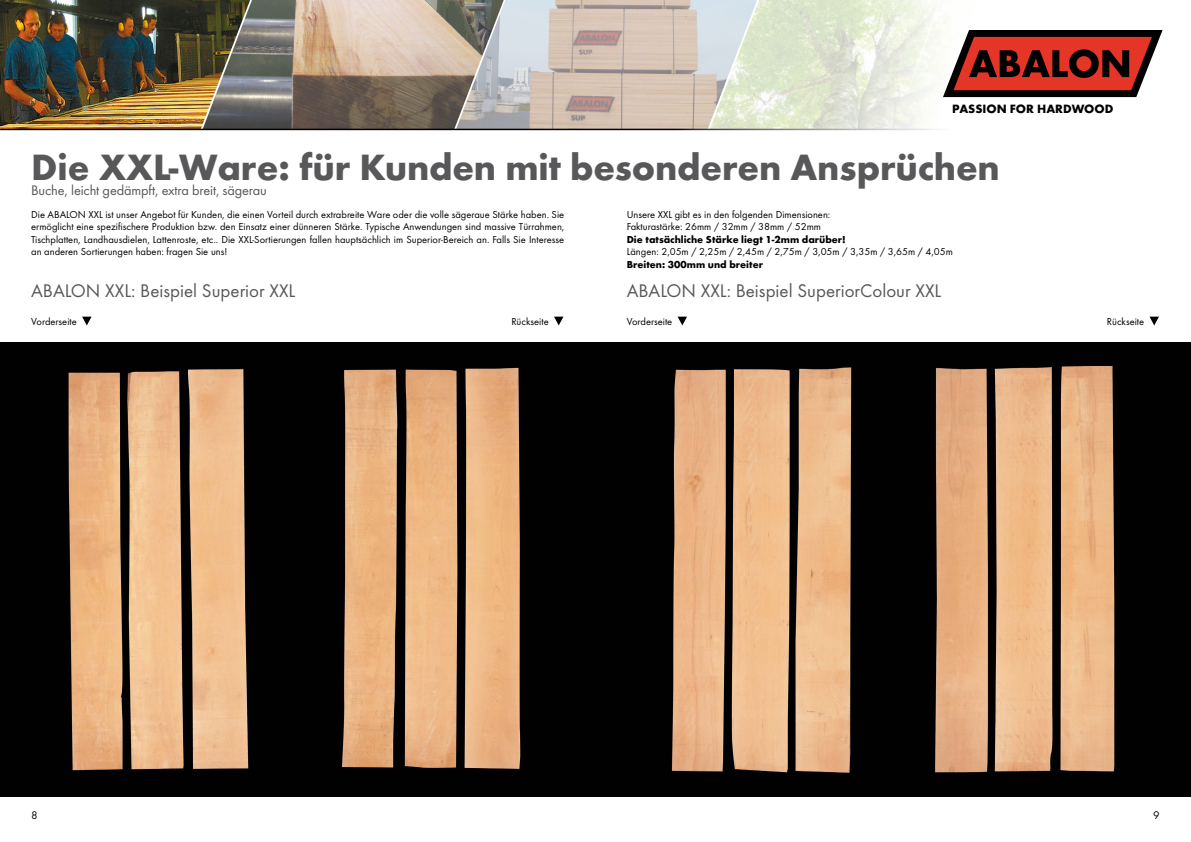
<style>
.page{position:relative;width:1191px;height:842px;background:#fff}
.page>*{position:absolute;margin:0;border:0;box-sizing:border-box;transform-origin:0 0}
.t1{font:700 38px "Futura TCE";letter-spacing:-.005em;color:#58585a}
.t2{font:19px "Futura TCE Boo";color:#58585a}
.t3{font:14.3px "Futura TCE Boo";letter-spacing:-.01em;color:#58585a}
.t4{font:700 12.5px "Futura TCE";color:#000}
.t5{font:11.5px "Futura TCE Boo";color:#000}
.t6{font:10.5px/12.6px "Futura TCE Boo";color:#000}
.t7{font:700 10.5px "Futura TCE";color:#000}
</style>
<div class="page">
<img style="left:250px;top:0;width:206px;height:129px">
<img style="left:0;top:0;width:250px;height:129px">
<img style="left:757px;top:0;width:246px;height:129px">
<img style="left:456px;top:0;width:301px;height:129px">
<svg style="left:678px;top:317px;width:9px;height:8px"></svg>
<svg style="left:1149px;top:317px;width:10px;height:8px"></svg>
<svg style="left:82px;top:317px;width:10px;height:8px"></svg>
<svg style="left:554px;top:317px;width:9px;height:8px"></svg>
<img style="left:0;top:342px;width:1191px;height:455px">
<svg style="left:943px;top:30px;width:219px;height:67px;background:#8b3730"></svg>
<p class="t4" style="left:952px;top:101px;width:163px">PASSION FOR HARDWOOD</p>
<h1 class="t1" style="left:31px;top:144px;width:970px">Die XXL-Ware: für Kunden mit besonderen Ansprüchen</h1>
<h3 class="t3" style="left:31px;top:182px;width:237px">Buche, leicht gedämpft, extra breit, sägerau</h3>
<p class="t6" style="left:31px;top:208px;width:534px;text-align:justify">Die ABALON XXL ist unser Angebot für Kunden, die einen Vorteil durch extrabreite Ware oder die volle sägeraue Stärke haben. Sie ermöglicht eine spezifischere Produktion bzw. den Einsatz einer dünneren Stärke. Typische Anwendungen sind massive Türrahmen, Tischplatten, Landhausdielen, Lattenroste, etc.. Die XXL-Sortierungen fallen hauptsächlich im Superior-Bereich an. Falls Sie Interesse an anderen Sortierungen haben: fragen Sie uns!</p>
<h2 class="t2" style="left:31px;top:279px;width:266px">ABALON XXL: Beispiel Superior XXL</h2>
<p class="t6" style="left:31px;top:316px;width:47px">Vorderseite</p>
<p class="t6" style="left:511px;top:316px;width:39px">Rückseite</p>
<p class="t6" style="left:626px;top:316px;width:47px">Vorderseite</p>
<p class="t6" style="left:1106px;top:316px;width:39px">Rückseite</p>
<p class="t6" style="left:626px;top:208px;width:205px">Unsere XXL gibt es in den folgenden Dimensionen:<br>Fakturastärke: 26mm / 32mm / 38mm / 52mm</p>
<p class="t7" style="left:626px;top:233px;width:221px">Die tatsächliche Stärke liegt 1-2mm darüber!</p>
<p class="t6" style="left:626px;top:245px;width:328px">Längen: 2,05m / 2,25m / 2,45m / 2,75m / 3,05m / 3,35m / 3,65m / 4,05m</p>
<p class="t7" style="left:626px;top:258px;width:138px">Breiten: 300mm und breiter</p>
<h2 class="t2" style="left:626px;top:279px;width:316px">ABALON XXL: Beispiel SuperiorColour XXL</h2>
<p class="t5" style="left:31px;top:808px;width:8px">8</p>
<p class="t5" style="left:1153px;top:808px;width:8px">9</p>
</div>
